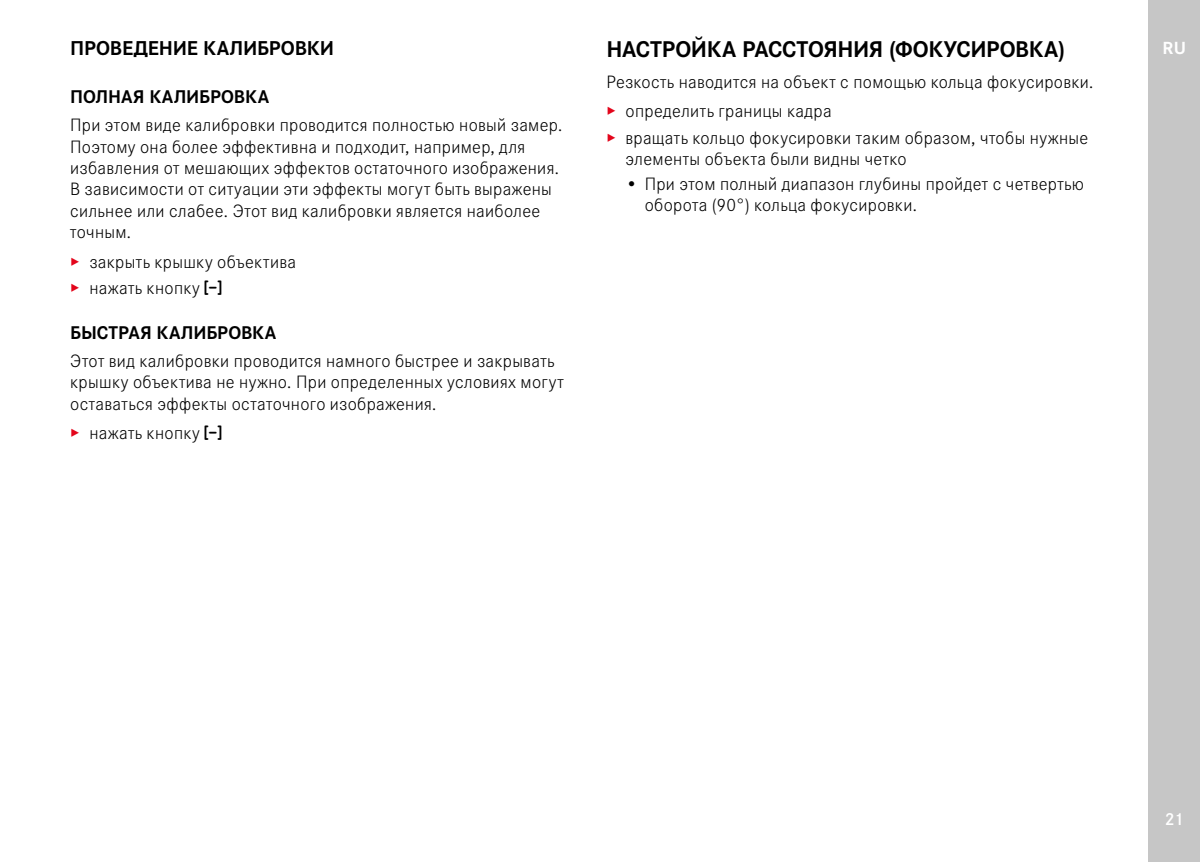
<style>
.page{position:relative;width:1200px;height:862px;background:#fff}
.page>*{position:absolute;margin:0;border:0;box-sizing:border-box;transform-origin:0 0}
.t1{font:700 23.62px "Corporate S";letter-spacing:-.01em;color:#000}
.t2{font:700 20.7px "Corporate S";letter-spacing:-.005em;color:#000}
.t3{font:700 19.12px "Corporate S";letter-spacing:-.005em;color:#000}
.t4{font:300 18.45px/21.4px "Corporate S";letter-spacing:.02em;color:#000}
.t5{font:700 18.22px "Corporate S";color:#fff}
.t6{font:600 18px "Corporate S";color:#fff}
.s1{color:#e3051b}
.s2{font-family:"LG1054";font-weight:400;font-size:15.75px}
</style>
<div class="page">
<div style="left:1148px;top:0;width:51px;height:861px;background:#c6c6c6"></div>
<p class="t2" style="left:70px;top:32px;width:265px">ПРОВЕДЕНИЕ КАЛИБРОВКИ</p>
<p class="t3" style="left:70px;top:82px;width:200px">ПОЛНАЯ КАЛИБРОВКА</p>
<p class="t4" style="left:70px;top:113px;width:493px">При этом виде калибровки проводится полностью новый замер.<br>Поэтому она более эффективна и подходит, например, для избавления от мешающих эффектов остаточного изображения.<br>В зависимости от ситуации эти эффекты могут быть выражены сильнее или слабее. Этот вид калибровки является наиболее точным.</p>
<p class="t4" style="left:70px;top:247px;width:227px;line-height:26.1px"><span class="s1">▸</span> закрыть крышку объектива <span class="s1">▸</span> нажать кнопку <span class="s2">[-]</span></p>
<p class="t3" style="left:70px;top:317px;width:208px">БЫСТРАЯ КАЛИБРОВКА</p>
<p class="t4" style="left:70px;top:348px;width:495px">Этот вид калибровки проводится намного быстрее и закрывать крышку объектива не нужно. При определенных условиях могут оставаться эффекты остаточного изображения.</p>
<p class="t4" style="left:70px;top:421px;width:153px"><span class="s1">▸</span> нажать кнопку <span class="s2">[-]</span></p>
<p class="t1" style="left:606px;top:30px;width:460px">НАСТРОЙКА РАССТОЯНИЯ (ФОКУСИРОВКА)</p>
<p class="t4" style="left:606px;top:66px;width:489px;line-height:29.2px">Резкость наводится на объект с помощью кольца фокусировки. <span class="s1">▸</span> определить границы кадра</p>
<p class="t4" style="left:625px;top:125px;width:464px;text-indent:-19px"><span class="s1">▸</span> вращать кольцо фокусировки таким образом, чтобы нужные элементы объекта были видны четко</p>
<p class="t4" style="left:644px;top:171px;width:441px;text-indent:-19px">• При этом полный диапазон глубины пройдет с четвертью оборота (90°) кольца фокусировки.</p>
<p class="t5" style="left:1162px;top:34px;width:25px">RU</p>
<p class="t6" style="left:1164px;top:805px;width:20px">21</p>
</div>
